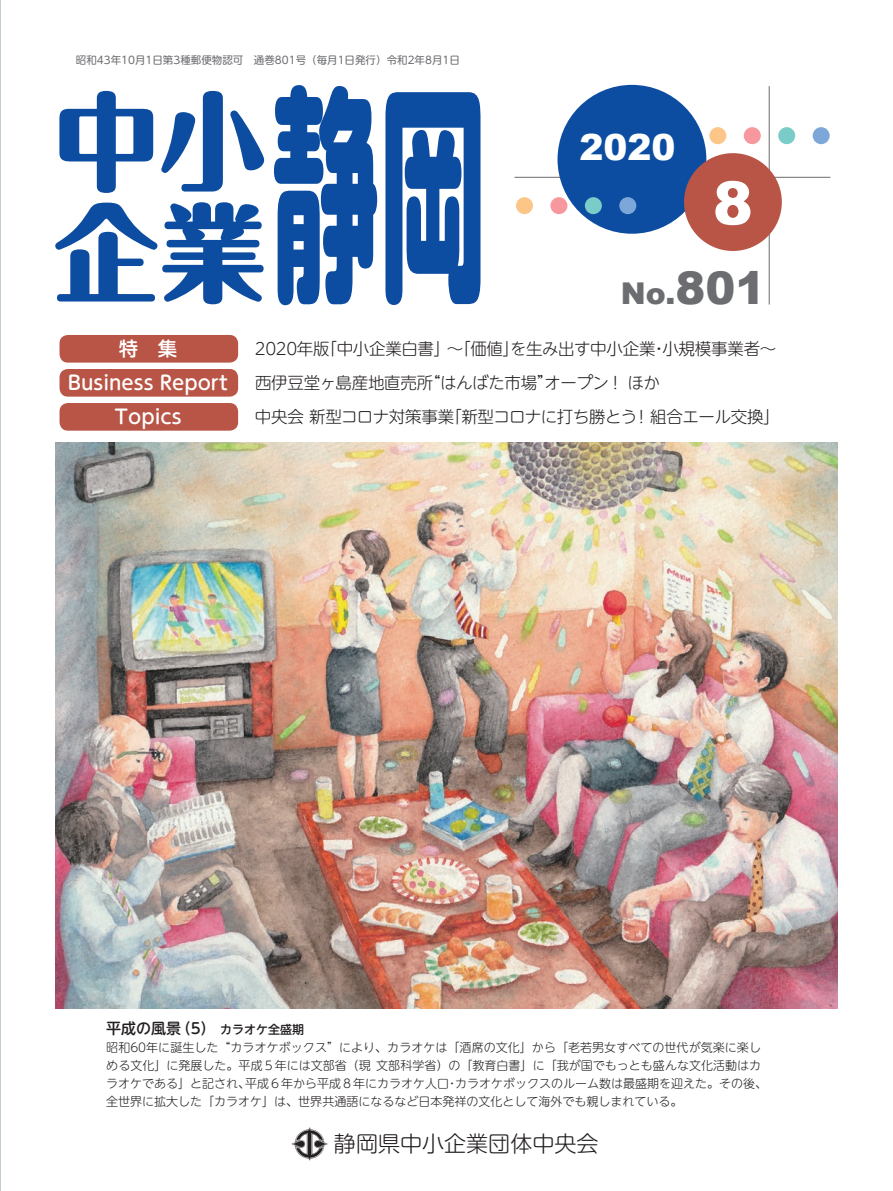
<style>
.page{position:relative;width:893px;height:1191px;background:#fff}
.page>*{position:absolute;margin:0;border:0;box-sizing:border-box;transform-origin:0 0}
.t1{font:900 60px "Arial";color:#fff}
.t2{font:900 45px "Arial";color:#6c6d70}
.t3{font:900 36px "Arial";color:#fff}
.t4{font:900 30px "Arial";color:#6c6d70}
.t5{font:300 22.05px "UD Shin M Go Pro";color:#231f20}
.t6{font:500 19.5px "UD Shin M Go Pro";color:#fff}
.t7{font:300 16.5px "UD Shin M Go Pro";letter-spacing:-.02em;color:#231f20}
.t8{font:500 15px "UD Shin M Go Pro";color:#231f20}
.t9{font:300 12px/18px "UD Shin M Go Pro";color:#231f20}
.t10{font:500 12px "UD Shin M Go Pro";color:#231f20}
.t11{font:10.5px "UD Shin M Go Pro";color:#6c6d70}
.s1{font-size:30px}
.s2{font-size:12px}
</style>
<div class="page">
<svg style="left:59px;top:91px;width:94px;height:102px"></svg>
<svg style="left:161px;top:91px;width:103px;height:100px"></svg>
<svg style="left:55px;top:202px;width:209px;height:102px"></svg>
<svg style="left:274px;top:85px;width:103px;height:220px"></svg>
<svg style="left:385px;top:92px;width:95px;height:213px"></svg>
<hr style="left:514px;top:177px;width:316px;height:1px;background:#6c6d70">
<hr style="left:769px;top:86px;width:1px;height:218px;background:#6c6d70">
<div style="left:557px;top:85px;width:149px;height:149px;background:#0d4da1;border-radius:50%"></div>
<div style="left:684px;top:153px;width:98px;height:98px;background:#b85546;border-radius:50%"></div>
<div style="left:709px;top:127px;width:17px;height:17px;background:#fdc689;border-radius:50%"></div>
<div style="left:744px;top:127px;width:17px;height:17px;background:#f6989d;border-radius:50%"></div>
<div style="left:778px;top:127px;width:17px;height:17px;background:#7accc8;border-radius:50%"></div>
<div style="left:813px;top:127px;width:17px;height:17px;background:#7ca7d8;border-radius:50%"></div>
<div style="left:516px;top:197px;width:17px;height:17px;background:#fdc689;border-radius:50%"></div>
<div style="left:550px;top:197px;width:17px;height:17px;background:#f6989d;border-radius:50%"></div>
<div style="left:585px;top:197px;width:17px;height:17px;background:#7accc8;border-radius:50%"></div>
<div style="left:619px;top:197px;width:17px;height:17px;background:#7ca7d8;border-radius:50%"></div>
<div style="left:60px;top:335px;width:178px;height:27px;background:#b85546;border-radius:9px"></div>
<div style="left:60px;top:369px;width:178px;height:27px;background:#b85546;border-radius:9px"></div>
<div style="left:60px;top:403px;width:178px;height:28px;background:#b85546;border-radius:9px"></div>
<img style="left:55px;top:442px;width:783px;height:566px">
<img style="left:291px;top:1127px;width:36px;height:33px">
<p class="t11" style="left:76px;top:51px;width:386px">昭和43年10月1日第3種郵便物認可　通巻801号（毎月1日発行）令和2年8月1日</p>
<h3 class="t3" style="left:579px;top:121px;width:98px">2020</h3>
<h1 class="t1" style="left:713px;top:159px;width:42px">8</h1>
<h2 class="t2" style="left:665px;top:255px;width:102px"><span class="s1">.</span>801</h2>
<h3 class="t4" style="left:621px;top:272px;width:46px">No</h3>
<h3 class="t6" style="left:119px;top:333px;width:60px">特　集</h3>
<h3 class="t7" style="left:321px;top:335px;width:457px">「中小企業白書」～「価値を生み出す中小企業小規模事業者~</h3>
<h3 class="t7" style="left:503px;top:335px;width:18px">」</h3>
<h3 class="t7" style="left:255px;top:335px;width:76px">2020年版</h3>
<h3 class="t7" style="left:651px;top:335px;width:18px">・</h3>
<h3 class="t6" style="left:68px;top:367px;width:162px">Business Report</h3>
<h3 class="t7" style="left:424px;top:369px;width:237px">“はんばた市場オープン！ほか</h3>
<h3 class="t7" style="left:537px;top:369px;width:18px">”</h3>
<h3 class="t7" style="left:255px;top:369px;width:180px">西伊豆堂ヶ島産地直売所</h3>
<h3 class="t6" style="left:115px;top:401px;width:68px">Topics</h3>
<h3 class="t7" style="left:445px;top:403px;width:194px">「新型コロナに打ち勝とう</h3>
<h3 class="t7" style="left:255px;top:403px;width:201px">中央会新型コロナ対策事業</h3>
<h3 class="t7" style="left:633px;top:403px;width:148px">！組合エール交換「</h3>
<p class="t8" style="left:176px;top:1016px;width:46px">（5）<span class="s2">　</span></p>
<p class="t8" style="left:106px;top:1016px;width:76px">平成の風景</p>
<p class="t9" style="left:106px;top:1037px;width:656px">昭和60年に誕生した“カラオケボックス”により、カラオケは「酒席の文化」から「老若男女すべての世代が気楽に楽し</p>
<p class="t9" style="left:106px;top:1055px;width:656px">める文化」に発展した。平成５年には文部省（現文部科学省）の「教育白書」に「我が国でもっとも盛んな文化活動はカ</p>
<p class="t9" style="left:455px;top:1073px;width:313px">カラオケボックスのルーム数は最盛期を迎えた。その後、</p>
<p class="t10" style="left:220px;top:1019px;width:85px">カラオケ全盛期</p>
<p class="t9" style="left:106px;top:1073px;width:577px">ラオケである」と記され、<br>全世界に拡大した「カラオケ」は、世界共通語になるなど日本発祥の文化として海外でも親しまれている。</p>
<p class="t9" style="left:245px;top:1073px;width:205px">平成６年から平成８年にカラオケ人口</p>
<p class="t9" style="left:446px;top:1073px;width:13px">・</p>
<h3 class="t5" style="left:334px;top:1126px;width:266px">静岡県中小企業団体中央会</h3>
</div>
